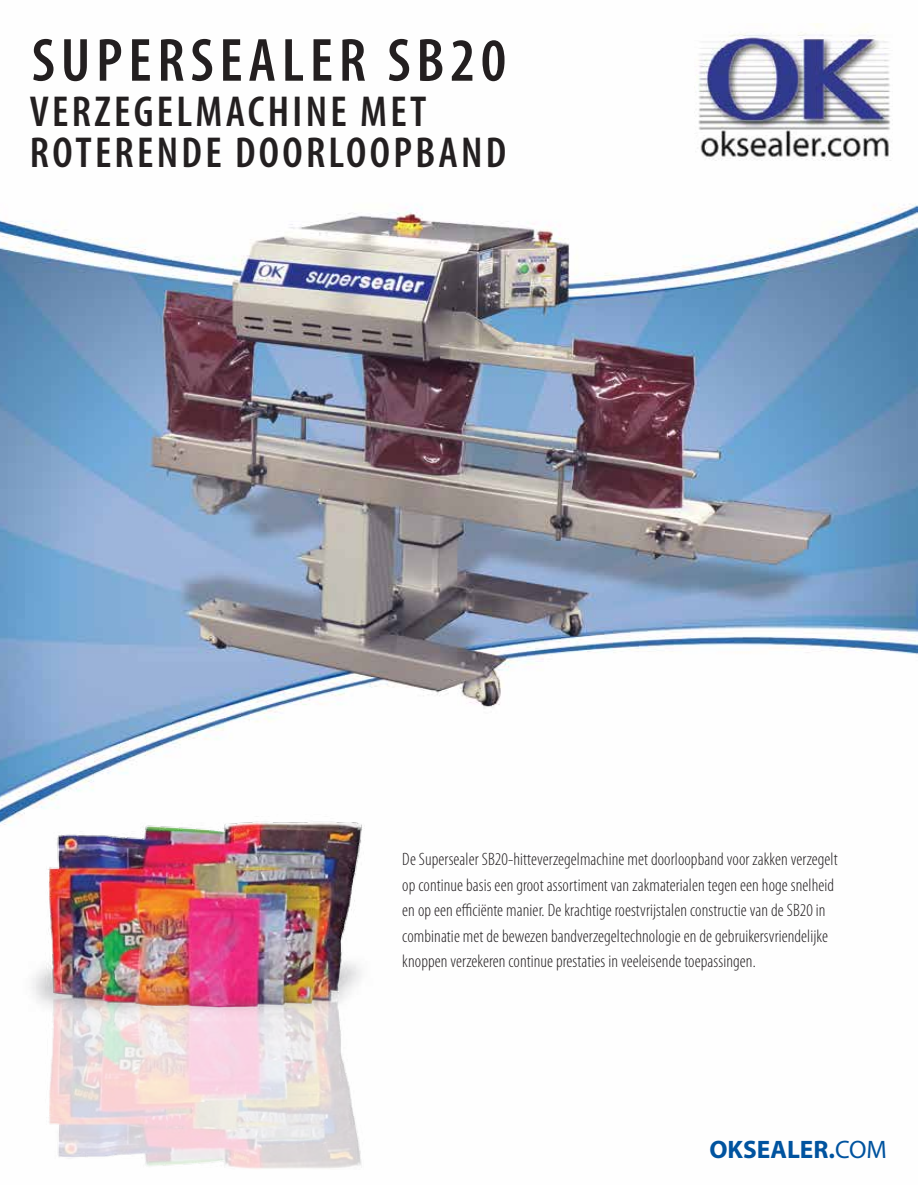
<style>
.page{position:relative;width:918px;height:1188px;background:#fff}
.page>*{position:absolute;margin:0;border:0;box-sizing:border-box;transform-origin:0 0}
.t1{font:600 condensed 61.5px "Myriad Pro";letter-spacing:.095em;color:#231f20}
.t2{font:600 condensed 43.5px/40.5px "Myriad Pro";letter-spacing:.075em;color:#231f20}
.t3{font:700 25.35px "Myriad";color:#00539f}
.t4{font:300 condensed 18px/25.5px "Myriad Pro";letter-spacing:.005em;color:#231f21}
.s1{font-weight:400}
</style>
<div class="page">
<img style="left:0;top:203px;width:918px;height:559px">
<img style="left:694px;top:23px;width:197px;height:138px">
<img style="left:0;top:762px;width:362px;height:407px">
<p class="t1" style="left:32px;top:27px;width:476px">SUPERSEALER SB20</p>
<p class="t2" style="left:30px;top:92px;width:478px">VERZEGELMACHINE MET<br>ROTERENDE DOORLOOPBAND</p>
<p class="t4" style="left:402px;top:847px;width:437px">De Supersealer SB20-hitteverzegelmachine met doorloopband voor zakken verzegelt op continue basis een groot assortiment van zakmaterialen tegen een hoge snelheid en op een efficiënte manier. De krachtige roestvrijstalen constructie van de SB20 in combinatie met de bewezen bandverzegeltechnologie en de gebruikersvriendelijke knoppen verzekeren continue prestaties in veeleisende toepassingen.</p>
<p class="t3" style="left:709px;top:1136px;width:179px">OKSEALER.<span class="s1">COM</span></p>
</div>
